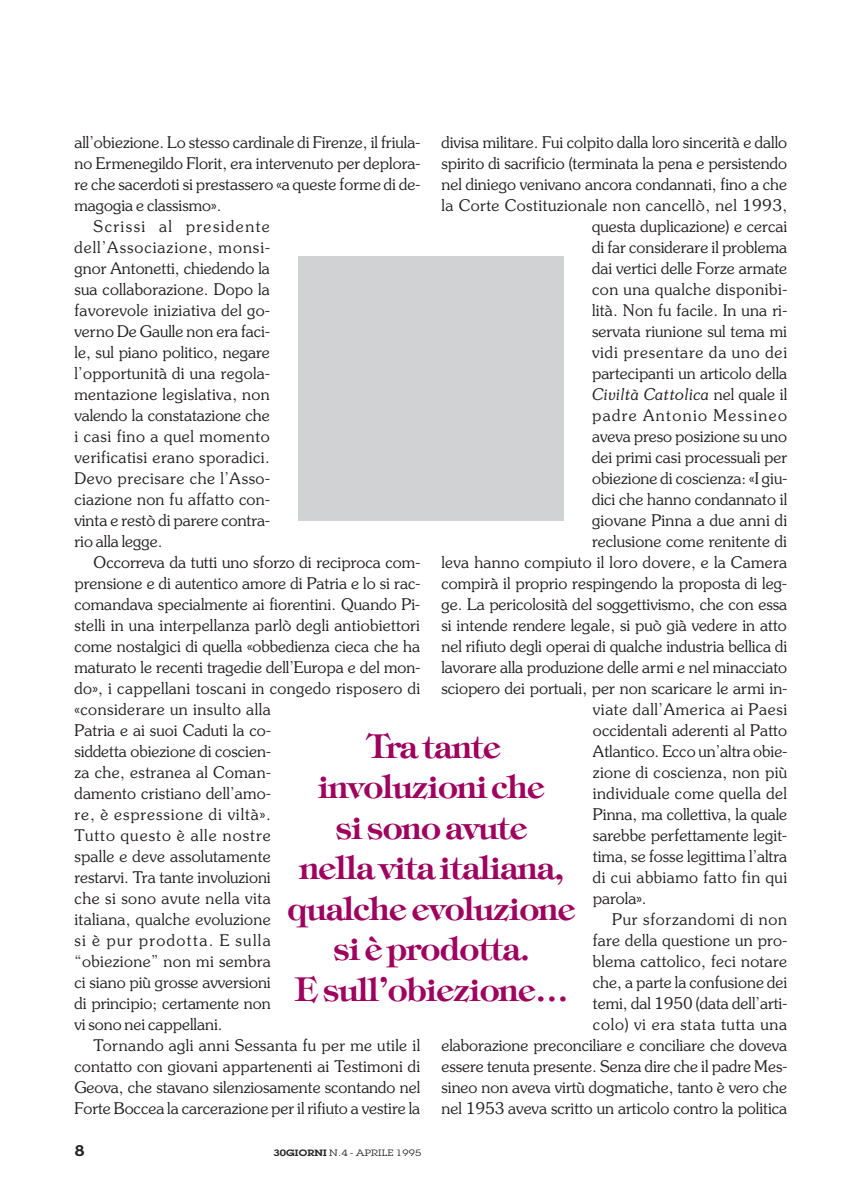
<style>
.page{position:relative;width:851px;height:1191px;background:#fff}
.page>*{position:absolute;margin:0;border:0;box-sizing:border-box;transform-origin:0 0}
.t1{font:600 33px/40.5px "Tiffany";letter-spacing:-.025em;color:#9e015e;text-align:center}
.t2{font:300 16.05px "Souvenir";color:#231f20}
.t3{font:300 16.05px "Souvenir";letter-spacing:.025em;color:#231f20}
.t4{font:300 16.05px "Souvenir";letter-spacing:.03em;color:#231f20}
.t5{font:300 16.05px "Souvenir";letter-spacing:.02em;color:#231f20}
.t6{font:300 16.05px "Souvenir";letter-spacing:.035em;color:#231f20}
.t7{font:300 16.05px "Souvenir";letter-spacing:.04em;color:#231f20}
.t8{font:300 16.05px "Souvenir";letter-spacing:.05em;color:#231f20}
.t9{font:300 16.05px "Souvenir";letter-spacing:.085em;color:#231f20}
.t10{font:italic 300 16.05px "Souvenir";color:#231f20}
.t11{font:300 16.05px "Souvenir";letter-spacing:.06em;color:#231f20}
.t12{font:300 16.05px "Souvenir";letter-spacing:.055em;color:#231f20}
.t13{font:300 16.05px "Souvenir";letter-spacing:.065em;color:#231f20}
.t14{font:300 16.05px "Souvenir";letter-spacing:.09em;color:#231f20}
.t15{font:300 16.05px "Souvenir";letter-spacing:.045em;color:#231f20}
.t16{font:600 15px "Lubalin Graph";color:#231f20;scale:1.2 1}
.t17{font:9px "Lubalin Graph";letter-spacing:.015em;color:#231f20;scale:1.2 1}
.s1{font-style:normal}
.s2{font-weight:600}
</style>
<div class="page">
<div style="left:298px;top:256px;width:265px;height:264px;background:#d1d2d4"></div>
<p class="t2" style="left:74px;top:135px;width:347px">all’obiezione. Lo stesso cardinale di Firenze, il friula-</p>
<p class="t2" style="left:74px;top:156px;width:347px">no Ermenegildo Florit, era intervenuto per deplora-</p>
<p class="t2" style="left:74px;top:177px;width:347px">re che sacerdoti si prestassero «a queste forme di de-</p>
<p class="t2" style="left:74px;top:198px;width:148px">magogia e classismo».</p>
<p class="t14" style="left:94px;top:219px;width:178px">Scrissi al presidente</p>
<p class="t11" style="left:74px;top:240px;width:197px">dell’Associazione, monsi-</p>
<p class="t2" style="left:74px;top:261px;width:197px">gnor Antonetti, chiedendo la</p>
<p class="t2" style="left:74px;top:282px;width:197px">sua collaborazione. Dopo la</p>
<p class="t3" style="left:74px;top:303px;width:197px">favorevole iniziativa del go-</p>
<p class="t2" style="left:74px;top:324px;width:197px">verno De Gaulle non era faci-</p>
<p class="t2" style="left:74px;top:345px;width:197px">le, sul piano politico, negare</p>
<p class="t5" style="left:74px;top:366px;width:197px">l’opportunità di una regola-</p>
<p class="t3" style="left:74px;top:387px;width:197px">mentazione legislativa, non</p>
<p class="t2" style="left:74px;top:408px;width:197px">valendo la constatazione che</p>
<p class="t7" style="left:74px;top:429px;width:197px">i casi fino a quel momento</p>
<p class="t4" style="left:74px;top:450px;width:197px">verificatisi erano sporadici.</p>
<p class="t6" style="left:74px;top:471px;width:197px">Devo precisare che l’Asso-</p>
<p class="t5" style="left:74px;top:492px;width:197px">ciazione non fu affatto con-</p>
<p class="t2" style="left:74px;top:513px;width:197px">vinta e restò di parere contra-</p>
<p class="t2" style="left:74px;top:534px;width:90px">rio alla legge.</p>
<p class="t2" style="left:94px;top:555px;width:328px">Occorreva da tutti uno sforzo di reciproca com-</p>
<p class="t2" style="left:74px;top:576px;width:347px">prensione e di autentico amore di Patria e lo si rac-</p>
<p class="t2" style="left:74px;top:597px;width:347px">comandava specialmente ai fiorentini. Quando Pi-</p>
<p class="t2" style="left:74px;top:618px;width:347px">stelli in una interpellanza parlò degli antiobiettori</p>
<p class="t2" style="left:74px;top:639px;width:347px">come nostalgici di quella «obbedienza cieca che ha</p>
<p class="t2" style="left:74px;top:660px;width:347px">maturato le recenti tragedie dell’Europa e del mon-</p>
<p class="t3" style="left:74px;top:681px;width:347px">do», i cappellani toscani in congedo risposero di</p>
<p class="t4" style="left:74px;top:702px;width:198px">«considerare un insulto alla</p>
<p class="t2" style="left:74px;top:723px;width:198px">Patria e ai suoi Caduti la co-</p>
<p class="t2" style="left:74px;top:744px;width:198px">siddetta obiezione di coscien-</p>
<p class="t3" style="left:74px;top:765px;width:198px">za che, estranea al Coman-</p>
<p class="t2" style="left:74px;top:786px;width:198px">damento cristiano dell’amo-</p>
<p class="t12" style="left:74px;top:807px;width:198px">re, è espressione di viltà».</p>
<p class="t13" style="left:74px;top:828px;width:198px">Tutto questo è alle nostre</p>
<p class="t2" style="left:74px;top:849px;width:198px">spalle e deve assolutamente</p>
<p class="t2" style="left:74px;top:870px;width:198px">restarvi. Tra tante involuzioni</p>
<p class="t6" style="left:74px;top:891px;width:198px">che si sono avute nella vita</p>
<p class="t5" style="left:74px;top:912px;width:198px">italiana, qualche evoluzione</p>
<p class="t9" style="left:74px;top:933px;width:198px">si è pur prodotta. E sulla</p>
<p class="t3" style="left:74px;top:954px;width:198px">“obiezione” non mi sembra</p>
<p class="t2" style="left:74px;top:975px;width:198px">ci siano più grosse avversioni</p>
<p class="t2" style="left:74px;top:996px;width:198px">di principio; certamente non</p>
<p class="t2" style="left:74px;top:1017px;width:150px">vi sono nei cappellani.</p>
<p class="t3" style="left:94px;top:1038px;width:328px">Tornando agli anni Sessanta fu per me utile il</p>
<p class="t2" style="left:74px;top:1059px;width:347px">contatto con giovani appartenenti ai Testimoni di</p>
<p class="t2" style="left:74px;top:1080px;width:347px">Geova, che stavano silenziosamente scontando nel</p>
<p class="t2" style="left:74px;top:1101px;width:347px">Forte Boccea la carcerazione per il rifiuto a vestire la</p>
<p class="t2" style="left:441px;top:135px;width:347px">divisa militare. Fui colpito dalla loro sincerità e dallo</p>
<p class="t2" style="left:441px;top:156px;width:347px">spirito di sacrificio (terminata la pena e persistendo</p>
<p class="t2" style="left:441px;top:177px;width:347px">nel diniego venivano ancora condannati, fino a che</p>
<p class="t4" style="left:441px;top:198px;width:347px">la Corte Costituzionale non cancellò, nel 1993,</p>
<p class="t2" style="left:592px;top:219px;width:197px">questa duplicazione) e cercai</p>
<p class="t2" style="left:592px;top:240px;width:197px">di far considerare il problema</p>
<p class="t2" style="left:592px;top:261px;width:196px">dai vertici delle Forze armate</p>
<p class="t4" style="left:592px;top:282px;width:196px">con una qualche disponibi-</p>
<p class="t2" style="left:592px;top:303px;width:196px">lità. Non fu facile. In una ri-</p>
<p class="t2" style="left:592px;top:324px;width:196px">servata riunione sul tema mi</p>
<p class="t8" style="left:592px;top:345px;width:196px">vidi presentare da uno dei</p>
<p class="t2" style="left:592px;top:366px;width:196px">partecipanti un articolo della</p>
<p class="t10" style="left:592px;top:387px;width:196px">Civiltà Cattolica <span class="s1">nel quale il</span></p>
<p class="t9" style="left:592px;top:408px;width:196px">padre Antonio Messineo</p>
<p class="t2" style="left:592px;top:429px;width:196px">aveva preso posizione su uno</p>
<p class="t2" style="left:592px;top:450px;width:197px">dei primi casi processuali per</p>
<p class="t2" style="left:592px;top:471px;width:196px">obiezione di coscienza: «I giu-</p>
<p class="t2" style="left:592px;top:492px;width:196px">dici che hanno condannato il</p>
<p class="t2" style="left:592px;top:513px;width:196px">giovane Pinna a due anni di</p>
<p class="t2" style="left:592px;top:534px;width:196px">reclusione come renitente di</p>
<p class="t5" style="left:441px;top:555px;width:347px">leva hanno compiuto il loro dovere, e la Camera</p>
<p class="t2" style="left:441px;top:576px;width:347px">compirà il proprio respingendo la proposta di leg-</p>
<p class="t2" style="left:441px;top:597px;width:347px">ge. La pericolosità del soggettivismo, che con essa</p>
<p class="t2" style="left:441px;top:618px;width:347px">si intende rendere legale, si può già vedere in atto</p>
<p class="t2" style="left:441px;top:639px;width:347px">nel rifiuto degli operai di qualche industria bellica di</p>
<p class="t2" style="left:441px;top:660px;width:347px">lavorare alla produzione delle armi e nel minacciato</p>
<p class="t2" style="left:441px;top:681px;width:347px">sciopero dei portuali, per non scaricare le armi in-</p>
<p class="t7" style="left:593px;top:702px;width:196px">viate dall’America ai Paesi</p>
<p class="t2" style="left:593px;top:723px;width:196px">occidentali aderenti al Patto</p>
<p class="t2" style="left:593px;top:744px;width:196px">Atlantico. Ecco un’altra obie-</p>
<p class="t5" style="left:593px;top:765px;width:196px">zione di coscienza, non più</p>
<p class="t4" style="left:593px;top:786px;width:196px">individuale come quella del</p>
<p class="t2" style="left:593px;top:807px;width:196px">Pinna, ma collettiva, la quale</p>
<p class="t2" style="left:593px;top:828px;width:195px">sarebbe perfettamente legit-</p>
<p class="t2" style="left:593px;top:849px;width:196px">tima, se fosse legittima l’altra</p>
<p class="t4" style="left:593px;top:870px;width:196px">di cui abbiamo fatto fin qui</p>
<p class="t2" style="left:593px;top:891px;width:55px">parola».</p>
<p class="t15" style="left:612px;top:912px;width:176px">Pur sforzandomi di non</p>
<p class="t2" style="left:593px;top:933px;width:196px">fare della questione un pro-</p>
<p class="t5" style="left:593px;top:954px;width:196px">blema cattolico, feci notare</p>
<p class="t2" style="left:593px;top:975px;width:196px">che, a parte la confusione dei</p>
<p class="t2" style="left:593px;top:996px;width:196px">temi, dal 1950 (data dell’arti-</p>
<p class="t8" style="left:593px;top:1017px;width:196px">colo) vi era stata tutta una</p>
<p class="t2" style="left:441px;top:1038px;width:347px">elaborazione preconciliare e conciliare che doveva</p>
<p class="t2" style="left:441px;top:1059px;width:347px">essere tenuta presente. Senza dire che il padre Mes-</p>
<p class="t2" style="left:441px;top:1080px;width:347px">sineo non aveva virtù dogmatiche, tanto è vero che</p>
<p class="t2" style="left:441px;top:1101px;width:347px">nel 1953 aveva scritto un articolo contro la politica</p>
<h1 class="t1" style="left:288px;top:729px;width:290px">Tra tante involuzioni che<br>si sono avute<br>nella vita italiana, qualche evoluzione si è prodotta.<br>E sull’obiezione…</h1>
<p class="t16" style="left:74px;top:1145px;width:10px">8</p>
<p class="t17" style="left:273px;top:1149px;width:125px"><span class="s2">30GIORNI</span> N.4 - APRILE 1995</p>
</div>
